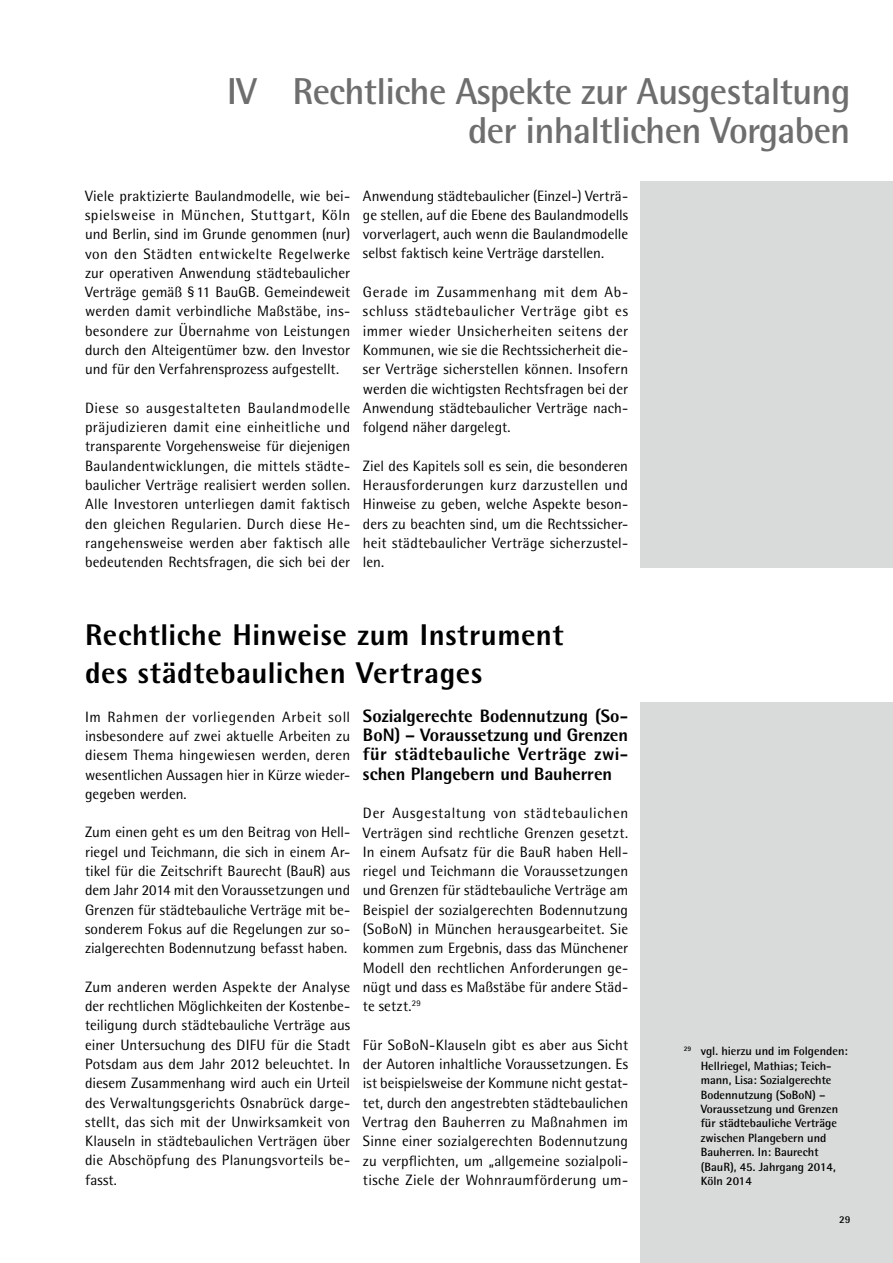
<style>
.page{position:relative;width:893px;height:1263px;background:#fff}
.page>*{position:absolute;margin:0;border:0;box-sizing:border-box;transform-origin:0 0}
.t1{font:700 37.5px/38.5px "Agfa Rotis Semisans";letter-spacing:-.02em;color:#6e6e6e;text-align:right}
.t2{font:800 30px/38.5px "Agfa Rotis Semisans";letter-spacing:.02em;color:#000}
.t3{font:800 18px/19.4px "Agfa Rotis Semisans";color:#000;text-align:justify}
.t4{font:15px/19.4px "Agfa Rotis Semisans";letter-spacing:.005em;color:#000;text-align:justify}
.t5{font:700 12px/14.4px "Agfa Rotis Semisans";color:#000}
.t6{font:700 10.5px "Agfa Rotis Semisans";color:#000}
</style>
<div class="page">
<div style="left:641px;top:181px;width:252px;height:386px;background:#d9dada"></div>
<div style="left:641px;top:702px;width:252px;height:561px;background:#d9dada"></div>
<h1 class="t1" style="left:227px;top:72px;width:625px">IV Rechtliche Aspekte zur Ausgestaltung der inhaltlichen Vorgaben</h1>
<p class="t4" style="left:85px;top:186px;width:267px">Viele praktizierte Baulandmodelle, wie bei&shy;spielsweise in München, Stuttgart, Köln und Berlin, sind im Grunde genommen (nur) von den Städten entwickelte Regelwerke zur operativen Anwendung städtebaulicher Verträge gemäß § 11 BauGB. Gemeindeweit werden damit verbindliche Maßstäbe, ins&shy;besondere zur Übernahme von Leistungen durch den Alteigentümer bzw. den Investor und für den Verfahrensprozess aufgestellt.</p>
<p class="t4" style="left:85px;top:398px;width:267px">Diese so ausgestalteten Baulandmodelle präjudizieren damit eine einheitliche und transparente Vorgehensweise für diejenigen Baulandentwicklungen, die mittels städte&shy;baulicher Verträge realisiert werden sollen.<br>Alle Investoren unterliegen damit faktisch den gleichen Regularien. Durch diese He&shy;rangehensweise werden aber faktisch alle bedeutenden Rechtsfragen, die sich bei der</p>
<p class="t4" style="left:363px;top:186px;width:267px">Anwendung städtebaulicher (Einzel-) Verträ&shy;ge stellen, auf die Ebene des Baulandmodells vorverlagert, auch wenn die Baulandmodelle selbst faktisch keine Verträge darstellen.</p>
<p class="t4" style="left:363px;top:282px;width:267px">Gerade im Zusammenhang mit dem Ab&shy;schluss städtebaulicher Verträge gibt es immer wieder Unsicherheiten seitens der Kommunen, wie sie die Rechtssicherheit die&shy;ser Verträge sicherstellen können. Insofern werden die wichtigsten Rechtsfragen bei der Anwendung städtebaulicher Verträge nach&shy;folgend näher dargelegt.</p>
<p class="t4" style="left:363px;top:456px;width:267px">Ziel des Kapitels soll es sein, die besonderen Herausforderungen kurz darzustellen und Hinweise zu geben, welche Aspekte beson&shy;ders zu beachten sind, um die Rechtssicher&shy;heit städtebaulicher Verträge sicherzustel&shy;len.</p>
<h2 class="t2" style="left:85px;top:614px;width:480px">Rechtliche Hinweise zum Instrument des städtebaulichen Vertrages</h2>
<p class="t4" style="left:85px;top:707px;width:267px">Im Rahmen der vorliegenden Arbeit soll insbesondere auf zwei aktuelle Arbeiten zu diesem Thema hingewiesen werden, deren wesentlichen Aussagen hier in Kürze wieder&shy;gegeben werden.</p>
<p class="t4" style="left:85px;top:822px;width:267px">Zum einen geht es um den Beitrag von Hell&shy;riegel und Teichmann, die sich in einem Ar&shy;tikel für die Zeitschrift Baurecht (BauR) aus dem Jahr 2014 mit den Voraussetzungen und Grenzen für städtebauliche Verträge mit be&shy;sonderem Fokus auf die Regelungen zur so&shy;zialgerechten Bodennutzung befasst haben.</p>
<p class="t4" style="left:85px;top:977px;width:267px">Zum anderen werden Aspekte der Analyse der rechtlichen Möglichkeiten der Kostenbe&shy;teiligung durch städtebauliche Verträge aus einer Untersuchung des DIFU für die Stadt Potsdam aus dem Jahr 2012 beleuchtet. In diesem Zusammenhang wird auch ein Urteil des Verwaltungsgerichts Osnabrück darge&shy;stellt, das sich mit der Unwirksamkeit von Klauseln in städtebaulichen Verträgen über die Abschöpfung des Planungsvorteils be&shy;fasst.</p>
<p class="t3" style="left:363px;top:706px;width:267px">Sozialgerechte Bodennutzung (So-BoN) – Voraussetzung und Grenzen für städtebauliche Verträge zwi&shy;schen Plangebern und Bauherren</p>
<p class="t4" style="left:363px;top:803px;width:267px">Der Ausgestaltung von städtebaulichen Verträgen sind rechtliche Grenzen gesetzt.<br>In einem Aufsatz für die BauR haben Hell&shy;riegel und Teichmann die Voraussetzungen und Grenzen für städtebauliche Verträge am Beispiel der sozialgerechten Bodennutzung (SoBoN) in München herausgearbeitet. Sie kommen zum Ergebnis, dass das Münchener Modell den rechtlichen Anforderungen ge&shy;nügt und dass es Maßstäbe für andere Städ&shy;te setzt.<sup>29</sup></p>
<p class="t4" style="left:363px;top:1035px;width:267px">Für SoBoN-Klauseln gibt es aber aus Sicht der Autoren inhaltliche Voraussetzungen. Es ist beispielsweise der Kommune nicht gestat&shy;tet, durch den angestrebten städtebaulichen Vertrag den Bauherren zu Maßnahmen im Sinne einer sozialgerechten Bodennutzung zu verpflichten, um „allgemeine sozialpoli&shy;tische Ziele der Wohnraumförderung um-</p>
<p class="t5" style="left:701px;top:1044px;width:149px;text-indent:-17px"><sup>29</sup> vgl. hierzu und im Folgenden:<br>Hellriegel, Mathias; Teich&shy;mann, Lisa: Sozialgerechte<br>Bodennutzung (SoBoN) –<br>Voraussetzung und Grenzen für städtebauliche Verträge zwischen Plangebern und<br>Bauherren. In: Baurecht (BauR), 45. Jahrgang 2014,<br>Köln 2014</p>
<p class="t6" style="left:839px;top:1213px;width:13px">29</p>
</div>
